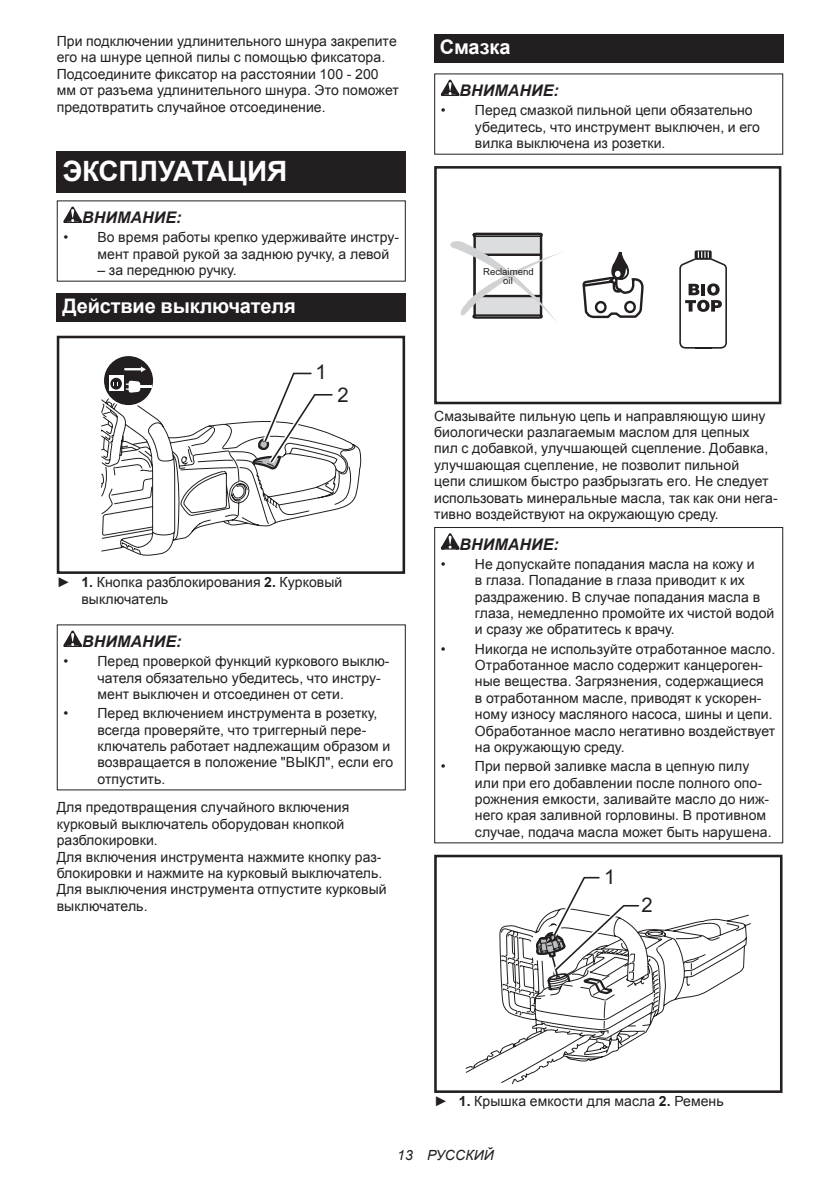
<style>
.page{position:relative;width:840px;height:1191px;background:#fff}
.page>*{position:absolute;margin:0;border:0;box-sizing:border-box;transform-origin:0 0}
.t1{font:700 28px "Arial";letter-spacing:-.01em;color:#fff}
.t2{font:20.2px "Arial";color:#231f20}
.t3{font:700 20px "Arial";letter-spacing:-.01em;color:#fff}
.t4{font:italic 700 16px "Arial";letter-spacing:.005em;color:#231f20}
.t5{font:14px/16.4px "Arial";letter-spacing:.005em;color:#231f20}
.t6{font:italic 14px "Arial";letter-spacing:.005em;color:#231f20}
.t7{font:9.6px/8.6px "Arial";color:#231f20;text-align:center}
.s1{font-weight:700}
</style>
<div class="page">
<div style="left:57px;top:151px;width:348px;height:41px;background:#231f20"></div>
<svg style="left:63px;top:207px;width:19px;height:16px"></svg>
<div style="left:57px;top:293px;width:348px;height:28px;background:#231f20"></div>
<div style="left:57px;top:336px;width:348px;height:238px;border:3px solid #231f20"></div>
<svg style="left:100px;top:398px;width:261px;height:158px"></svg>
<svg style="left:101px;top:354px;width:55px;height:53px"></svg>
<div style="left:104px;top:356px;width:49px;height:49px;background:#231f20;border-radius:50%"></div>
<svg style="left:126px;top:380px;width:14px;height:13px"></svg>
<svg style="left:124px;top:366px;width:22px;height:6px"></svg>
<svg style="left:109px;top:376px;width:14px;height:15px"></svg>
<svg style="left:110px;top:378px;width:12px;height:11px"></svg>
<hr style="left:135px;top:385px;width:16px;height:3px;background:#fff">
<svg style="left:251px;top:372px;width:86px;height:100px"></svg>
<svg style="left:63px;top:630px;width:19px;height:17px"></svg>
<div style="left:434px;top:34px;width:348px;height:29px;background:#231f20"></div>
<svg style="left:440px;top:80px;width:19px;height:16px"></svg>
<svg style="left:450px;top:233px;width:111px;height:88px"></svg>
<svg style="left:582px;top:251px;width:62px;height:68px"></svg>
<svg style="left:694px;top:250px;width:17px;height:9px"></svg>
<svg style="left:679px;top:251px;width:48px;height:98px"></svg>
<div style="left:434px;top:166px;width:347px;height:238px;border:3px solid #231f20"></div>
<svg style="left:440px;top:533px;width:19px;height:16px"></svg>
<div style="left:434px;top:527px;width:348px;height:316px;border:1px solid #231f20"></div>
<div style="left:434px;top:854px;width:348px;height:239px;border:3px solid #231f20"></div>
<svg style="left:660px;top:914px;width:91px;height:100px"></svg>
<svg style="left:464px;top:854px;width:196px;height:237px"></svg>
<p class="t5" style="left:57px;top:33px;width:343px">При подключении удлинительного шнура закрепите его на шнуре цепной пилы с помощью фиксатора.<br>Подсоедините фиксатор на расстоянии 100 - 200 мм от разъема удлинительного шнура. Это поможет предотвратить случайное отсоединение.</p>
<h1 class="t1" style="left:62px;top:152px;width:226px">ЭКСПЛУАТАЦИЯ</h1>
<p class="t4" style="left:82px;top:207px;width:101px">ВНИМАНИЕ:</p>
<p class="t5" style="left:97px;top:229px;width:303px;text-indent:-34px">• Во время работы крепко удерживайте инстру&shy;мент правой рукой за заднюю ручку, а левой</p>
<p class="t5" style="left:97px;top:262px;width:141px">– за переднюю ручку.</p>
<h3 class="t3" style="left:62px;top:293px;width:235px">Действие выключателя</h3>
<h2 class="t2" style="left:315px;top:358px;width:13px">1</h2>
<h2 class="t2" style="left:337px;top:382px;width:13px">2</h2>
<p class="t5" style="left:81px;top:574px;width:262px;text-indent:-25px">► <span class="s1">1.</span> Кнопка разблокирования <span class="s1">2.</span> Курковый выключатель</p>
<p class="t4" style="left:82px;top:630px;width:101px">ВНИМАНИЕ:</p>
<p class="t5" style="left:97px;top:653px;width:293px;text-indent:-34px">• Перед проверкой функций куркового выклю&shy;чателя обязательно убедитесь, что инстру&shy;мент выключен и отсоединен от сети.</p>
<p class="t5" style="left:97px;top:705px;width:297px;text-indent:-34px">• Перед включением инструмента в розетку, всегда проверяйте, что триггерный пере&shy;ключатель работает надлежащим образом и возвращается в положение "ВЫКЛ", если его отпустить.</p>
<p class="t5" style="left:57px;top:799px;width:331px">Для предотвращения случайного включения курковый выключатель оборудован кнопкой разблокировки.<br>Для включения инструмента нажмите кнопку раз&shy;блокировки и нажмите на курковый выключатель.<br>Для выключения инструмента отпустите курковый выключатель.</p>
<h3 class="t3" style="left:439px;top:34px;width:72px">Смазка</h3>
<p class="t4" style="left:459px;top:80px;width:101px">ВНИМАНИЕ:</p>
<p class="t5" style="left:474px;top:102px;width:286px;text-indent:-34px">• Перед смазкой пильной цепи обязательно убедитесь, что инструмент выключен, и его вилка выключена из розетки.</p>
<p class="t7" style="left:483px;top:267px;width:52px">Reclaimend oil</p>
<p class="t5" style="left:434px;top:408px;width:345px">Смазывайте пильную цепь и направляющую шину биологически разлагаемым маслом для цепных<br>пил с добавкой, улучшающей сцепление. Добавка, улучшающая сцепление, не позволит пильной<br>цепи слишком быстро разбрызгать его. Не следует использовать минеральные масла, так как они нега&shy;тивно воздействуют на окружающую среду.</p>
<p class="t4" style="left:459px;top:533px;width:101px">ВНИМАНИЕ:</p>
<p class="t5" style="left:474px;top:556px;width:301px;text-indent:-34px">• Не допускайте попадания масла на кожу и<br>в глаза. Попадание в глаза приводит к их раздражению. В случае попадания масла в глаза, немедленно промойте их чистой водой и сразу же обратитесь к врачу.</p>
<p class="t5" style="left:474px;top:640px;width:302px;text-indent:-34px">• Никогда не используйте отработанное масло.<br>Отработанное масло содержит канцероген&shy;ные вещества. Загрязнения, содержащиеся<br>в отработанном масле, приводят к ускорен&shy;ному износу масляного насоса, шины и цепи.<br>Обработанное масло негативно воздействует на окружающую среду.</p>
<p class="t5" style="left:474px;top:758px;width:298px;text-indent:-34px">• При первой заливке масла в цепную пилу или при его добавлении после полного опо&shy;рожнения емкости, заливайте масло до ниж&shy;него края заливной горловины. В противном случае, подача масла может быть нарушена.</p>
<h2 class="t2" style="left:604px;top:864px;width:13px">1</h2>
<h2 class="t2" style="left:641px;top:891px;width:13px">2</h2>
<p class="t5" style="left:434px;top:1093px;width:291px">► <span class="s1">1.</span> Крышка емкости для масла <span class="s1">2.</span> Ремень</p>
<p class="t6" style="left:397px;top:1146px;width:98px">13 РУССКИЙ</p>
</div>
